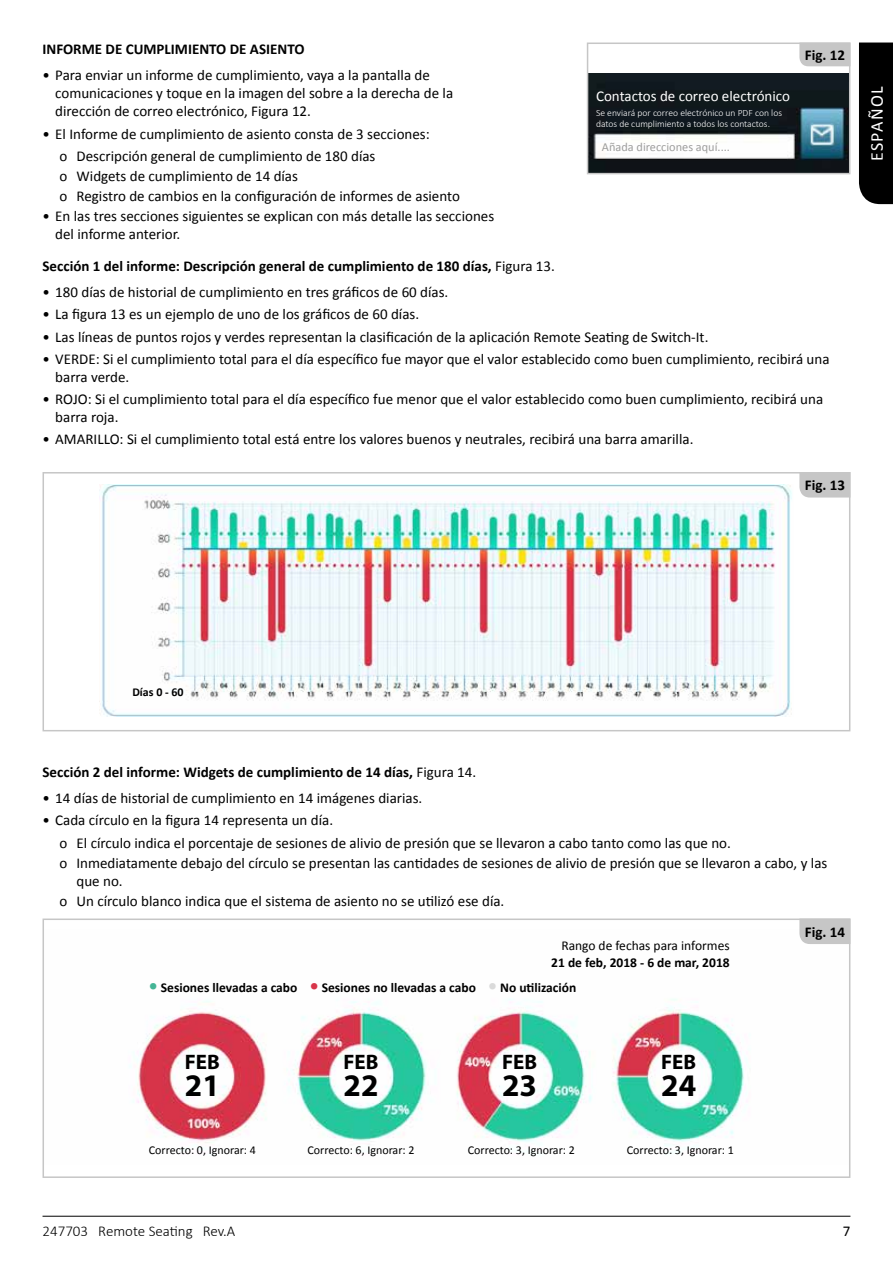
<style>
.page{position:relative;width:893px;height:1263px;background:#fff}
.page>*{position:absolute;margin:0;border:0;box-sizing:border-box;transform-origin:0 0}
.t1{font:700 31.5px "Myriad Pro";color:#000}
.t2{font:700 21px "Myriad Pro";color:#000}
.t3{font:18px "Calibri";letter-spacing:.08em;color:#fff}
.t4{font:15px/18px "Calibri";color:#000}
.t5{font:700 15px "Calibri";color:#000}
.t6{font:15px "Calibri";color:#fff}
.t7{font:300 15px "Calibri";color:#000}
.t8{font:700 13.5px "Calibri";color:#000}
.t9{font:13.5px "Calibri";color:#000}
.t10{font:12.3px "Calibri";color:#9d9d9c}
.t11{font:12px "Calibri";color:#000}
.t12{font:700 12px "Calibri";color:#000}
.t13{font:300 9.6px/11.6px "Calibri";color:#fff}
.s1{font-weight:400}
.s2{font-size:18px;color:#45b596}
.s3{font-size:18px;color:#d8354a}
.s4{font-size:18px;color:#dadada}
</style>
<div class="page">
<hr style="left:43px;top:1216px;width:807px;height:1px;background:#000">
<div style="left:859px;top:43px;width:34px;height:161px;background:#000"></div>
<img style="left:100px;top:485px;width:692px;height:232px">
<div style="left:43px;top:472px;width:807px;height:259px;border:2px solid #c6c6c6"></div>
<img style="left:129px;top:999px;width:618px;height:154px">
<div style="left:43px;top:918px;width:807px;height:260px;border:2px solid #c6c6c6"></div>
<svg style="left:799px;top:472px;width:51px;height:25px"></svg>
<svg style="left:799px;top:918px;width:51px;height:26px"></svg>
<img style="left:590px;top:74px;width:257px;height:97px">
<div style="left:587px;top:43px;width:263px;height:131px;border:2px solid #c6c6c6"></div>
<svg style="left:799px;top:43px;width:51px;height:23px"></svg>
<p class="t5" style="left:43px;top:39px;width:263px">INFORME DE CUMPLIMIENTO DE ASIENTO</p>
<p class="t4" style="left:55px;top:66px;width:399px;text-indent:-13px">• Para enviar un informe de cumplimiento, vaya a la pantalla de comunicaciones y toque en la imagen del sobre a la derecha de la dirección de correo electrónico, Figura 12.</p>
<p class="t4" style="left:60px;top:122px;width:372px;line-height:22.2px;text-indent:-17px">• El Informe de cumplimiento de asiento consta de 3 secciones: ο Descripción general de cumplimiento de 180 días</p>
<p class="t4" style="left:60px;top:166px;width:402px;line-height:20.1px">ο Widgets de cumplimiento de 14 días<br>ο Registro de cambios en la configuración de informes de asiento</p>
<p class="t4" style="left:55px;top:207px;width:440px;text-indent:-13px">• En las tres secciones siguientes se explican con más detalle las secciones del informe anterior.</p>
<p class="t6" style="left:596px;top:87px;width:196px">Contactos de correo electrónico</p>
<p class="t13" style="left:596px;top:107px;width:188px">Se enviará por correo electrónico un PDF con los datos de cumplimiento a todos los contactos.</p>
<p class="t10" style="left:602px;top:139px;width:130px">Añada direcciones aquí....</p>
<p class="t5" style="left:805px;top:45px;width:42px">Fig. 12</p>
<p class="t5" style="left:43px;top:256px;width:514px">Sección 1 del informe: Descripción general de cumplimiento de 180 días, <span class="s1">Figura 13.</span></p>
<p class="t4" style="left:43px;top:283px;width:407px">• 180 días de historial de cumplimiento en tres gráficos de 60 días.</p>
<p class="t4" style="left:43px;top:305px;width:378px">• La figura 13 es un ejemplo de uno de los gráficos de 60 días.</p>
<p class="t4" style="left:43px;top:328px;width:667px">• Las líneas de puntos rojos y verdes representan la clasificación de la aplicación Remote Seating de Switch-It.</p>
<p class="t4" style="left:55px;top:350px;width:776px;text-indent:-13px">• VERDE: Si el cumplimiento total para el día específico fue mayor que el valor establecido como buen cumplimiento, recibirá una barra verde.</p>
<p class="t4" style="left:55px;top:390px;width:769px;text-indent:-13px">• ROJO: Si el cumplimiento total para el día específico fue menor que el valor establecido como buen cumplimiento, recibirá una barra roja.</p>
<p class="t4" style="left:43px;top:430px;width:652px">• AMARILLO: Si el cumplimiento total está entre los valores buenos y neutrales, recibirá una barra amarilla.</p>
<p class="t5" style="left:805px;top:476px;width:42px">Fig. 13</p>
<p class="t3" style="left:865px;top:161px;width:77px;rotate:-90deg">ESPAÑOL</p>
<p class="t12" style="left:132px;top:684px;width:53px">Días 0 - 60</p>
<p class="t5" style="left:43px;top:762px;width:435px">Sección 2 del informe: Widgets de cumplimiento de 14 días, <span class="s1">Figura 14.</span></p>
<p class="t4" style="left:43px;top:789px;width:381px">• 14 días de historial de cumplimiento en 14 imágenes diarias.</p>
<p class="t4" style="left:60px;top:809px;width:673px;line-height:22.2px;text-indent:-17px">• Cada círculo en la figura 14 representa un día.<br>ο El círculo indica el porcentaje de sesiones de alivio de presión que se llevaron a cabo tanto como las que no.</p>
<p class="t4" style="left:77px;top:854px;width:752px;text-indent:-17px">ο Inmediatamente debajo del círculo se presentan las cantidades de sesiones de alivio de presión que se llevaron a cabo, y las que no.</p>
<p class="t4" style="left:60px;top:892px;width:446px">ο Un círculo blanco indica que el sistema de asiento no se utilizó ese día.</p>
<p class="t9" style="left:561px;top:937px;width:170px">Rango de fechas para informes</p>
<p class="t8" style="left:551px;top:953px;width:180px">21 de feb, 2018 - 6 de mar, 2018</p>
<p class="t8" style="left:149px;top:979px;width:429px"><span class="s2">•</span> Sesiones llevadas a cabo <span class="s3">•</span> Sesiones no llevadas a cabo <span class="s4">•</span> No utilización</p>
<h2 class="t2" style="left:185px;top:1048px;width:36px">FEB</h2>
<h1 class="t1" style="left:185px;top:1064px;width:36px">21</h1>
<h2 class="t2" style="left:344px;top:1048px;width:36px">FEB</h2>
<h1 class="t1" style="left:344px;top:1064px;width:36px">22</h1>
<h2 class="t2" style="left:502px;top:1048px;width:36px">FEB</h2>
<h1 class="t1" style="left:502px;top:1064px;width:36px">23</h1>
<h2 class="t2" style="left:661px;top:1048px;width:36px">FEB</h2>
<h1 class="t1" style="left:661px;top:1064px;width:36px">24</h1>
<p class="t11" style="left:149px;top:1142px;width:109px">Correcto: 0, Ignorar: 4</p>
<p class="t11" style="left:307px;top:1142px;width:109px">Correcto: 6, Ignorar: 2</p>
<p class="t11" style="left:468px;top:1142px;width:109px">Correcto: 3, Ignorar: 2</p>
<p class="t11" style="left:627px;top:1142px;width:109px">Correcto: 3, Ignorar: 1</p>
<p class="t5" style="left:805px;top:922px;width:42px">Fig. 14</p>
<p class="t7" style="left:43px;top:1222px;width:194px">247703 Remote Seating Rev.A</p>
<p class="t4" style="left:843px;top:1222px;width:9px">7</p>
</div>
